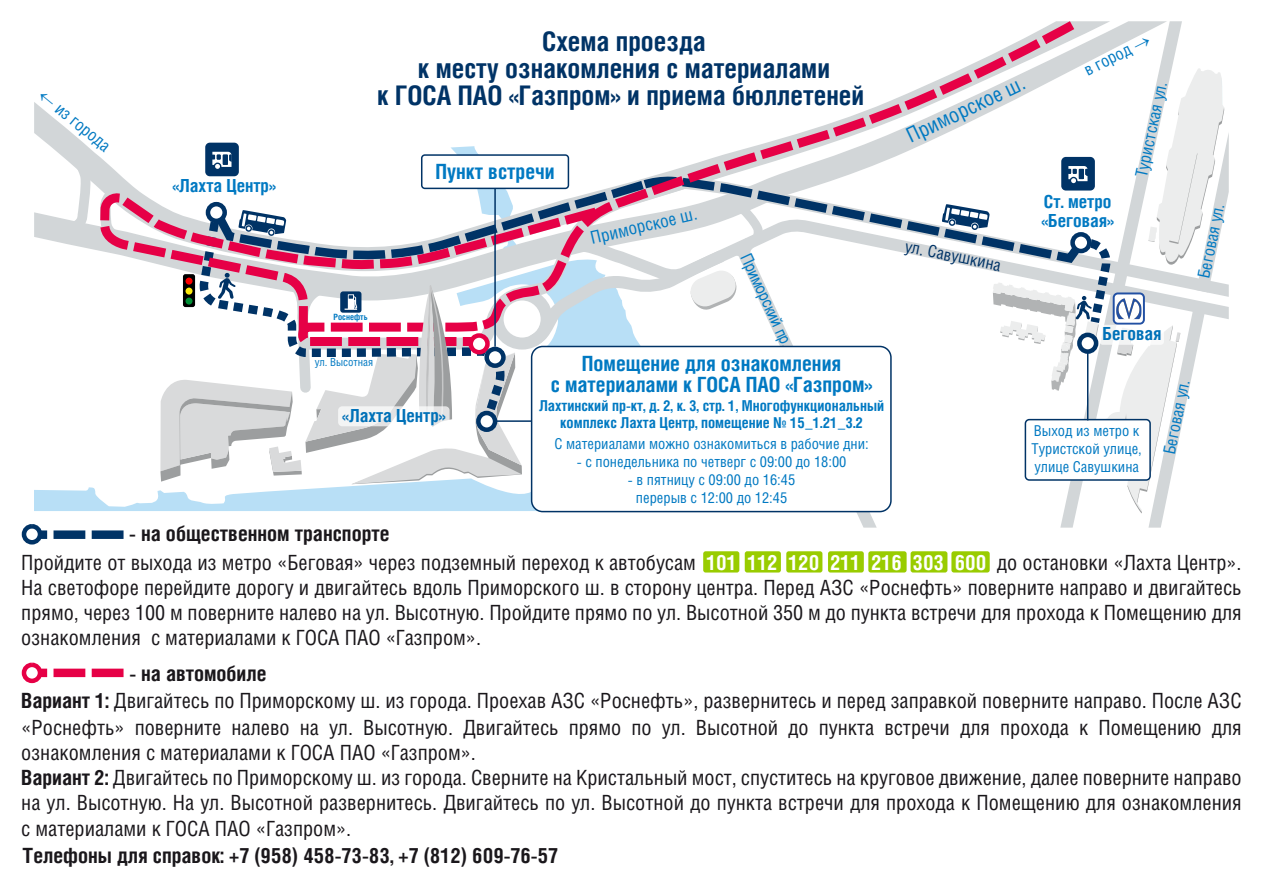
<style>
.page{position:relative;width:1263px;height:893px;background:#fff}
.page>*{position:absolute;margin:0;border:0;box-sizing:border-box;transform-origin:0 0}
.t1{font:700 27px/27px "Helios Cond";color:#036;text-align:center}
.t2{font:21px/25.8px "Helios Cond C";color:#1a171b}
.t3{font:700 21px/21px "Helios Cond";color:#0079c2;text-align:center}
.t4{font:700 21px "Helios Cond C";color:#1a171b}
.t5{font:21px "Helios Cond C";color:#0079c2}
.t6{font:700 18px/18.9px "Helios Cond C";color:#0079c2}
.t7{font:700 18px "Helios Cond C";color:#0071b8}
.t8{font:17.7px "Helios Cond";color:#0079c2}
.t9{font:16.8px "Helios Cond";color:#0079c2}
.t10{font:16.8px "Arial Narrow";color:#0079c2}
.t11{font:16.8px "Helios Cond C";color:#036}
.t12{font:16.8px "Helios Cond C";color:#0079c2}
.t13{font:15px/18px "Helios Cond";color:#0079c2;text-align:center}
.t14{font:700 15px/16.5px "Helios Cond";color:#0079c2;text-align:center}
.t15{font:11.1px "Helios Cond";color:#0079c2}
.t16{font:700 8.55px "Helios Cond C";color:#0079c2}
.s1{font-weight:700}
.s2{font-weight:700;color:#fff}
</style>
<div class="page">
<div style="left:703px;top:551px;width:36px;height:21px;background:#9c0;border-radius:2px"></div>
<div style="left:745px;top:551px;width:36px;height:21px;background:#9c0;border-radius:2px"></div>
<div style="left:786px;top:551px;width:36px;height:21px;background:#9c0;border-radius:2px"></div>
<div style="left:828px;top:551px;width:36px;height:21px;background:#9c0;border-radius:2px"></div>
<div style="left:868px;top:551px;width:39px;height:21px;background:#9c0;border-radius:2px"></div>
<div style="left:910px;top:551px;width:37px;height:21px;background:#9c0;border-radius:2px"></div>
<div style="left:951px;top:551px;width:39px;height:21px;background:#9c0;border-radius:2px"></div>
<svg style="left:41px;top:530px;width:83px;height:9px"></svg>
<svg style="left:22px;top:524px;width:20px;height:20px"></svg>
<svg style="left:41px;top:669px;width:83px;height:8px"></svg>
<div style="left:22px;top:663px;width:20px;height:20px;background:#fff;border:4px solid #e60046;border-radius:50%"></div>
<svg style="left:34px;top:487px;width:126px;height:24px;fill:#b8dff6"></svg>
<svg style="left:52px;top:133px;width:44px;height:117px"></svg>
<svg style="left:1084px;top:21px;width:98px;height:47px"></svg>
<svg style="left:964px;top:21px;width:120px;height:47px"></svg>
<svg style="left:96px;top:154px;width:64px;height:111px"></svg>
<svg style="left:160px;top:68px;width:1069px;height:460px"></svg>
<p class="t9" style="left:48px;top:85px;width:88px;rotate:39deg">← из города</p>
<p class="t6" style="left:172px;top:176px;width:105px">«Лахта Центр»</p>
<p class="t1" style="left:377px;top:27px;width:488px">Схема проезда<br>к месту ознакомления с материалами<br>к ГОСА ПАО «Газпром» и приема бюллетеней</p>
<p class="t3" style="left:435px;top:161px;width:121px">Пункт встречи</p>
<p class="t8" style="left:588px;top:227px;width:110px;rotate:-13deg">Приморское ш.</p>
<p class="t10" style="left:757px;top:249px;width:103px;rotate:65deg">Приморский пр.</p>
<p class="t16" style="left:333px;top:312px;width:36px">Роснефть</p>
<p class="t15" style="left:315px;top:356px;width:60px">ул. Высотная</p>
<p class="t3" style="left:551px;top:352px;width:323px">Помещение для ознакомления<br>с материалами к ГОСА ПАО «Газпром»</p>
<p class="t14" style="left:539px;top:397px;width:347px">Лахтинский пр-кт, д. 2, к. 3, стр. 1, Многофункциональный комплекс Лахта Центр, помещение № 15_1.21_3.2</p>
<p class="t13" style="left:554px;top:434px;width:316px">С материалами можно ознакомиться в рабочие дни:</p>
<p class="t13" style="left:577px;top:452px;width:271px">- с понедельника по четверг с 09:00 до 18:00</p>
<p class="t13" style="left:628px;top:470px;width:169px">- в пятницу с 09:00 до 16:45 перерыв с 12:00 до 12:45</p>
<p class="t7" style="left:342px;top:404px;width:105px">«Лахта Центр»</p>
<p class="t5" style="left:902px;top:125px;width:130px;rotate:-25deg">Приморское ш.</p>
<p class="t11" style="left:908px;top:236px;width:99px;rotate:12deg">ул. Савушкина</p>
<p class="t12" style="left:1080px;top:62px;width:73px;rotate:-27deg">в город →</p>
<p class="t6" style="left:1041px;top:192px;width:74px">Ст. метро «Беговая»</p>
<p class="t9" style="left:1131px;top:175px;width:99px;rotate:-78deg">Туристская ул.</p>
<p class="t7" style="left:1102px;top:323px;width:61px">Беговая</p>
<p class="t9" style="left:1193px;top:276px;width:78px;rotate:-78deg">Беговая ул.</p>
<p class="t13" style="left:1031px;top:422px;width:112px;text-align:left">Выход из метро к<br>Туристской улице, улице Савушкина</p>
<p class="t9" style="left:1158px;top:452px;width:78px;rotate:-78deg">Беговая ул.</p>
<p class="t2" style="left:21px;top:519px;width:1222px;line-height:28.5px;text-indent:108px"><span class="s1">- на общественном транспорте<br></span>Пройдите от выхода из метро «Беговая» через подземный переход к автобусам <span class="s2">101 112 120 211 216 303 600</span> до остановки «Лахта Центр».</p>
<p class="t2" style="left:21px;top:574px;width:1222px;line-height:25.2px;text-align:justify">На светофоре перейдите дорогу и двигайтесь вдоль Приморского ш. в сторону центра. Перед АЗС «Роснефть» поверните направо и двигайтесь прямо, через 100 м поверните налево на ул. Высотную. Пройдите прямо по ул. Высотной 350 м до пункта встречи для прохода к Помещению для ознакомления с материалами к ГОСА ПАО «Газпром».</p>
<p class="t2" style="left:21px;top:660px;width:1222px;text-indent:108px"><span class="s1">- на автомобиле<br>Вариант 1:</span> Двигайтесь по Приморскому ш. из города. Проехав АЗС «Роснефть», развернитесь и перед заправкой поверните направо. После АЗС «Роснефть» поверните налево на ул. Высотную. Двигайтесь прямо по ул. Высотной до пункта встречи для прохода к Помещению для ознакомления с материалами к ГОСА ПАО «Газпром».<br><span class="s1">Вариант 2:</span> Двигайтесь по Приморскому ш. из города. Сверните на Кристальный мост, спуститесь на круговое движение, далее поверните направо на ул. Высотную. На ул. Высотной развернитесь. Двигайтесь по ул. Высотной до пункта встречи для прохода к Помещению для ознакомления с материалами к ГОСА ПАО «Газпром».</p>
<p class="t4" style="left:23px;top:843px;width:537px">Телефоны для справок: +7 (958) 458-73-83, +7 (812) 609-76-57</p>
</div>
